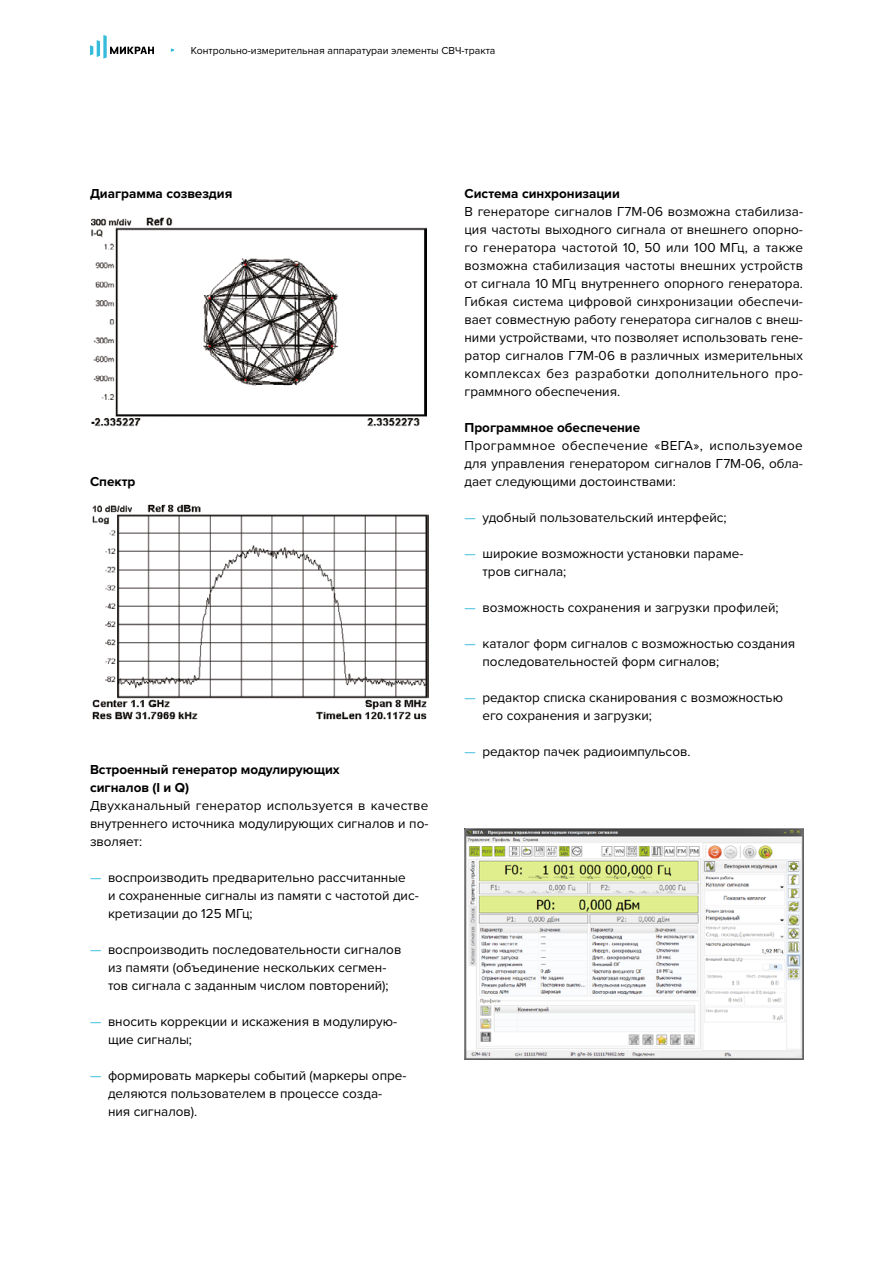
<style>
.page{position:relative;width:893px;height:1263px;background:#fff}
.page>*{position:absolute;margin:0;border:0;box-sizing:border-box;transform-origin:0 0}
.t1{font:13.5px/18px "Proxima Nova";color:#000}
.t2{font:700 13.5px/18px "Proxima Nova";color:#000}
.t3{font:10.5px "Proxima Nova";color:#000}
.s1{color:#34bbda}
</style>
<div class="page">
<img style="left:92px;top:504px;width:336px;height:216px">
<img style="left:92px;top:217px;width:334px;height:210px">
<img style="left:464px;top:828px;width:339px;height:231px">
<svg style="left:90px;top:35px;width:64px;height:23px"></svg>
<p class="t3" style="left:191px;top:44px;width:306px">Контрольно-измерительная аппаратураи элементы СВЧ-тракта</p>
<p class="t2" style="left:90px;top:185px;width:144px">Диаграмма созвездия</p>
<p class="t2" style="left:90px;top:473px;width:47px">Спектр</p>
<p class="t2" style="left:90px;top:761px;width:251px">Встроенный генератор модулирующих сигналов (I и Q)</p>
<p class="t1" style="left:90px;top:797px;width:340px;text-align:justify">Двухканальный генератор используется в качестве внутреннего источника модулирующих сигналов и по&shy;зволяет:</p>
<p class="t1" style="left:108px;top:869px;width:312px;text-indent:-18px"><span class="s1">—</span> воспроизводить предварительно рассчитанные<br>и сохраненные сигналы из памяти с частотой дис&shy;кретизации до 125 МГц;</p>
<p class="t1" style="left:90px;top:941px;width:313px;text-align:center"><span class="s1">—</span> воспроизводить последовательности сигналов из памяти (объединение нескольких сегмен-<br>тов сигнала с заданным числом повторений);</p>
<p class="t1" style="left:108px;top:1013px;width:291px;text-indent:-18px"><span class="s1">—</span> вносить коррекции и искажения в модулирую&shy;щие сигналы;</p>
<p class="t1" style="left:108px;top:1067px;width:300px;text-indent:-18px"><span class="s1">—</span> формировать маркеры событий (маркеры опре&shy;деляются пользователем в процессе созда&shy;ния сигналов).</p>
<p class="t2" style="left:464px;top:185px;width:157px">Система синхронизации</p>
<p class="t1" style="left:464px;top:203px;width:340px;text-align:justify">В генераторе сигналов Г7М-06 возможна стабилиза&shy;ция частоты выходного сигнала от внешнего опорно&shy;го генератора частотой 10, 50 или 100 МГц, а также возможна стабилизация частоты внешних устройств от сигнала 10 МГц внутреннего опорного генератора.<br>Гибкая система цифровой синхронизации обеспечи&shy;вает совместную работу генератора сигналов с внеш&shy;ними устройствами, что позволяет использовать гене&shy;ратор сигналов Г7М-06 в различных измерительных комплексах без разработки дополнительного про&shy;граммного обеспечения.</p>
<p class="t2" style="left:464px;top:419px;width:177px">Программное обеспечение</p>
<p class="t1" style="left:464px;top:437px;width:340px;text-align:justify">Программное обеспечение «ВЕГА», используемое для управления генератором сигналов Г7М-06, обла&shy;дает следующими достоинствами:</p>
<p class="t1" style="left:464px;top:509px;width:264px"><span class="s1">—</span> удобный пользовательский интерфейс;</p>
<p class="t1" style="left:482px;top:545px;width:263px;text-indent:-18px"><span class="s1">—</span> широкие возможности установки параме&shy;тров сигнала;</p>
<p class="t1" style="left:464px;top:599px;width:316px"><span class="s1">—</span> возможность сохранения и загрузки профилей;</p>
<p class="t1" style="left:482px;top:635px;width:314px;text-indent:-18px"><span class="s1">—</span> каталог форм сигналов с возможностью создания последовательностей форм сигналов;</p>
<p class="t1" style="left:482px;top:689px;width:302px;text-indent:-18px"><span class="s1">—</span> редактор списка сканирования с возможностью его сохранения и загрузки;</p>
<p class="t1" style="left:464px;top:743px;width:227px"><span class="s1">—</span> редактор пачек радиоимпульсов.</p>
</div>
